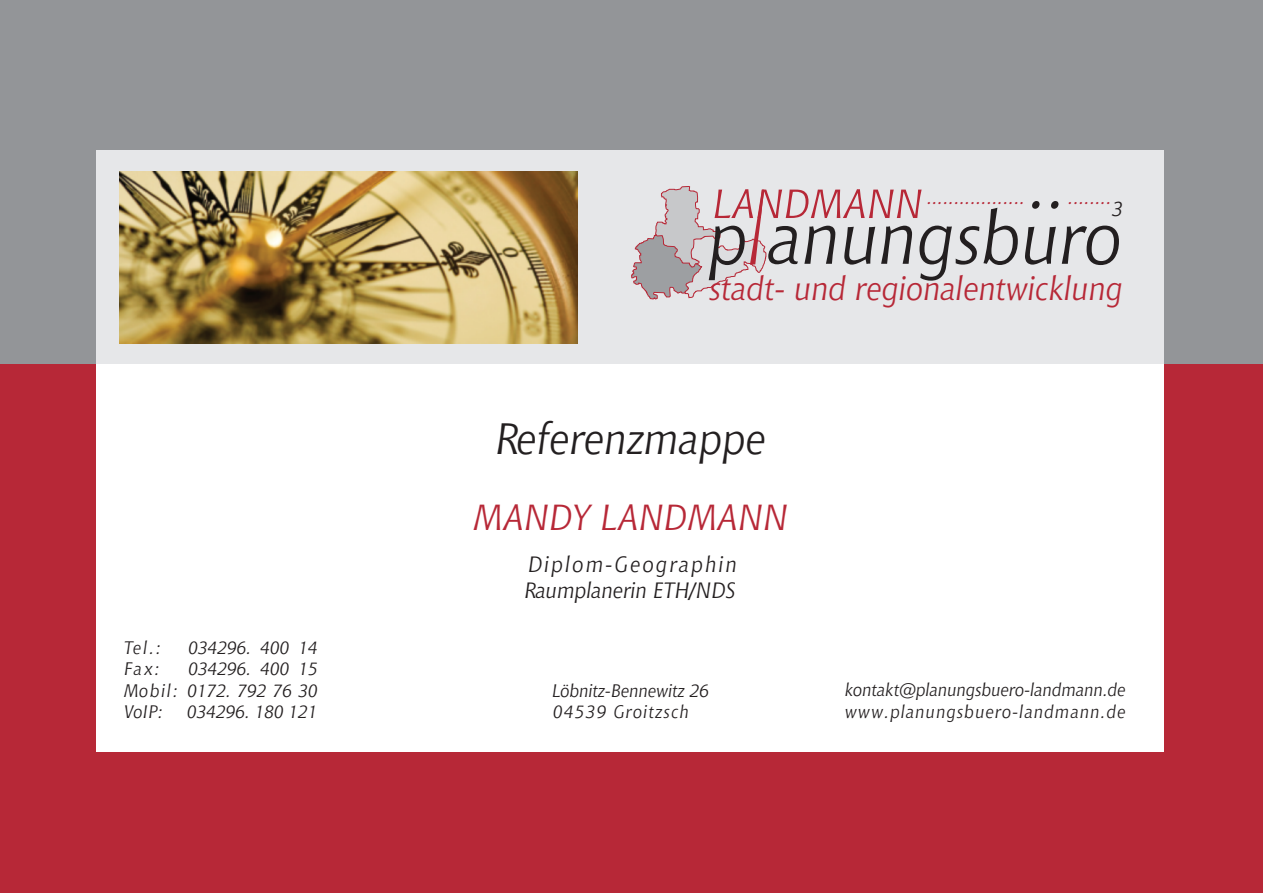
<style>
.page{position:relative;width:1263px;height:893px;background:#fff}
.page>*{position:absolute;margin:0;border:0;box-sizing:border-box;transform-origin:0 0}
.t1{font:italic 73.95px "Chianti BT";color:#231f20}
.t2{font:italic 70.5px "Chianti BT";color:#231f20}
.t3{font:italic 43.65px "Chianti BT";color:#231f20}
.t4{font:italic 36px "Chianti BT";color:#b72837}
.t5{font:italic 33.15px "Chianti BT";color:#b72837}
.t6{font:italic 22.05px/25.7px "Chianti BT";color:#231f20}
.t7{font:italic 20.55px "Chianti BT";color:#231f20}
.t8{font:italic 20.25px "Chianti BT";color:#b72837}
.t9{font:italic 18px/21.5px "Chianti BT";color:#231f20}
</style>
<div class="page">
<div style="left:0;top:0;width:1263px;height:364px;background:#939598"></div>
<div style="left:0;top:364px;width:1263px;height:529px;background:#b72837"></div>
<div style="left:97px;top:150px;width:1066px;height:214px;background:#e6e7e9"></div>
<div style="left:97px;top:364px;width:1066px;height:387px;background:#fff"></div>
<svg style="left:631px;top:186px;width:290px;height:114px"></svg>
<img style="left:119px;top:172px;width:458px;height:172px">
<p class="t9" style="left:124px;top:638px;width:38px">Tel.:</p>
<p class="t9" style="left:189px;top:638px;width:131px">034296. 400 14</p>
<p class="t9" style="left:124px;top:660px;width:37px">Fax:</p>
<p class="t9" style="left:124px;top:660px;width:195px;text-align:justify;text-indent:65px">034296. 400 15<br>Mobil: 0172. 792 76 30<br>VoIP:</p>
<p class="t9" style="left:187px;top:703px;width:132px">034296. 180 121</p>
<p class="t8" style="left:927px;top:188px;width:100px">..................</p>
<h2 class="t2" style="left:1029px;top:155px;width:39px">..</h2>
<p class="t8" style="left:1068px;top:188px;width:45px">........</p>
<p class="t7" style="left:1112px;top:200px;width:12px">3</p>
<h1 class="t1" style="left:709px;top:208px;width:416px">p anungsburo</h1>
<h3 class="t5" style="left:710px;top:275px;width:415px">stadt- und regionalentwicklung</h3>
<h3 class="t3" style="left:496px;top:421px;width:272px">Referenzmappe</h3>
<h3 class="t4" style="left:473px;top:502px;width:316px">MANDY LANDMANN</h3>
<p class="t6" style="left:524px;top:553px;width:214px">Diplom-Geographin<br>Raumplanerin ETH/NDS</p>
<p class="t9" style="left:552px;top:681px;width:159px">Löbnitz-Bennewitz 26<br>04539 Groitzsch</p>
<p class="t9" style="left:845px;top:681px;width:282px">kontakt@planungsbuero-landmann.de www.planungsbuero-landmann.de</p>
</div>
